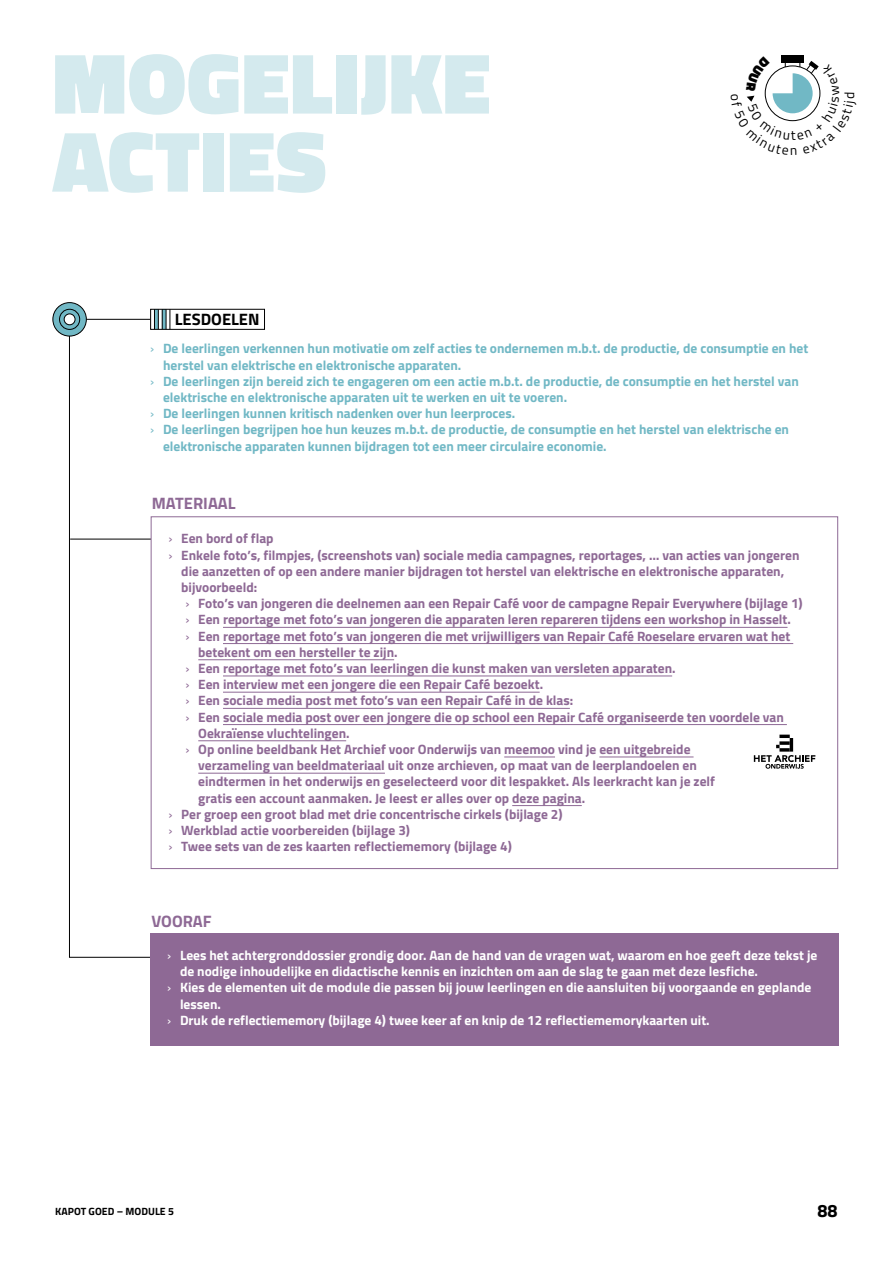
<style>
.page{position:relative;width:893px;height:1263px;background:#fff}
.page>*{position:absolute;margin:0;border:0;box-sizing:border-box;transform-origin:0 0}
.t1{font:900 87px/78px "Titillium Web";letter-spacing:.01em;color:#d4eaee}
.t2{font:700 18px "Titillium Web";color:#000}
.t3{font:700 16.5px "Titillium Web";color:#8e6995}
.t4{font:700 16.5px "Titillium Web";color:#000}
.t5{font:700 13.5px "Titillium Web";color:#8e6995}
.t6{font:700 13.5px "Titillium Web";color:#71b8c5}
.t7{font:700 13.5px "Titillium Web";color:#fff}
.t8{font:700 10.5px "Titillium Web";color:#000}
.s1{font-weight:400}
</style>
<div class="page">
<hr style="left:69px;top:319px;width:81px;height:1px;background:#000">
<div style="left:150px;top:309px;width:115px;height:21px;border:1px solid #000"></div>
<svg style="left:154px;top:309px;width:17px;height:20px"></svg>
<div style="left:781px;top:55px;width:23px;height:8px;background:#000"></div>
<svg style="left:69px;top:335px;width:85px;height:623px"></svg>
<hr style="left:70px;top:539px;width:83px;height:1px;background:#000">
<div style="left:151px;top:517px;width:687px;height:351px;background:#fff"></div>
<hr style="left:223px;top:627px;width:564px;height:1px;background:#8e6995">
<hr style="left:223px;top:643px;width:570px;height:1px;background:#8e6995">
<hr style="left:198px;top:659px;width:196px;height:1px;background:#8e6995">
<hr style="left:223px;top:676px;width:449px;height:1px;background:#8e6995">
<hr style="left:223px;top:692px;width:317px;height:1px;background:#8e6995">
<hr style="left:223px;top:708px;width:347px;height:1px;background:#8e6995">
<hr style="left:223px;top:724px;width:564px;height:1px;background:#8e6995">
<hr style="left:198px;top:740px;width:148px;height:1px;background:#8e6995">
<hr style="left:504px;top:757px;width:51px;height:1px;background:#8e6995">
<hr style="left:599px;top:757px;width:95px;height:1px;background:#8e6995">
<hr style="left:198px;top:773px;width:187px;height:1px;background:#8e6995">
<hr style="left:512px;top:805px;width:70px;height:1px;background:#8e6995">
<div style="left:150px;top:934px;width:689px;height:112px;background:#8e6995"></div>
<svg style="left:754px;top:735px;width:61px;height:34px"></svg>
<svg style="left:53px;top:303px;width:33px;height:33px"></svg>
<div style="left:52px;top:302px;width:35px;height:34px;border:1px solid #000;border-radius:50%"></div>
<svg style="left:60px;top:309px;width:20px;height:20px"></svg>
<div style="left:59px;top:309px;width:21px;height:21px;border:1px solid #000;border-radius:50%"></div>
<div style="left:64px;top:314px;width:11px;height:11px;background:#fff;border-radius:50%"></div>
<div style="left:64px;top:313px;width:11px;height:12px;border:1px solid #000;border-radius:50%"></div>
<svg style="left:746px;top:61px;width:75px;height:61px"></svg>
<h1 class="t1" style="left:53px;top:44px;width:439px">MOGELIJKE<br>ACTIES</h1>
<p class="t4" style="left:175px;top:307px;width:86px">LESDOELEN</p>
<p class="t6" style="left:150px;top:338px;width:660px"><span class="s1">›</span> De leerlingen verkennen hun motivatie om zelf acties te ondernemen m.b.t. de productie, de consumptie en het</p>
<p class="t6" style="left:163px;top:354px;width:300px">herstel van elektrische en elektronische apparaten.</p>
<p class="t6" style="left:150px;top:371px;width:650px"><span class="s1">›</span> De leerlingen zijn bereid zich te engageren om een actie m.b.t. de productie, de consumptie en het herstel van</p>
<p class="t6" style="left:163px;top:387px;width:406px">elektrische en elektronische apparaten uit te werken en uit te voeren.</p>
<p class="t6" style="left:150px;top:403px;width:367px"><span class="s1">›</span> De leerlingen kunnen kritisch nadenken over hun leerproces.</p>
<p class="t6" style="left:150px;top:419px;width:640px"><span class="s1">›</span> De leerlingen begrijpen hoe hun keuzes m.b.t. de productie, de consumptie en het herstel van elektrische en</p>
<p class="t6" style="left:163px;top:435px;width:445px">elektronische apparaten kunnen bijdragen tot een meer circulaire economie.</p>
<p class="t3" style="left:152px;top:491px;width:85px">MATERIAAL</p>
<p class="t5" style="left:169px;top:528px;width:107px"><span class="s1">›</span> Een bord of flap</p>
<p class="t5" style="left:169px;top:544px;width:632px"><span class="s1">›</span> Enkele foto’s, filmpjes, (screenshots van) sociale media campagnes, reportages, … van acties van jongeren</p>
<p class="t5" style="left:181px;top:561px;width:604px">die aanzetten of op een andere manier bijdragen tot herstel van elektrische en elektronische apparaten,</p>
<p class="t5" style="left:181px;top:577px;width:77px">bijvoorbeeld:</p>
<p class="t5" style="left:186px;top:593px;width:619px"><span class="s1">›</span> Foto’s van jongeren die deelnemen aan een Repair Café voor de campagne Repair Everywhere (bijlage 1)</p>
<p class="t5" style="left:186px;top:609px;width:607px"><span class="s1">›</span> Een reportage met foto’s van jongeren die apparaten leren repareren tijdens een workshop in Hasselt.</p>
<p class="t5" style="left:186px;top:625px;width:606px"><span class="s1">›</span> Een reportage met foto’s van jongeren die met vrijwilligers van Repair Café Roeselare ervaren wat het</p>
<p class="t5" style="left:198px;top:642px;width:201px">betekent om een hersteller te zijn.</p>
<p class="t5" style="left:186px;top:658px;width:492px"><span class="s1">›</span> Een reportage met foto’s van leerlingen die kunst maken van versleten apparaten.</p>
<p class="t5" style="left:186px;top:674px;width:359px"><span class="s1">›</span> Een interview met een jongere die een Repair Café bezoekt.</p>
<p class="t5" style="left:186px;top:690px;width:389px"><span class="s1">›</span> Een sociale media post met foto’s van een Repair Café in de klas:</p>
<p class="t5" style="left:186px;top:706px;width:600px"><span class="s1">›</span> Een sociale media post over een jongere die op school een Repair Café organiseerde ten voordele van</p>
<p class="t5" style="left:198px;top:723px;width:153px">Oekraïense vluchtelingen.</p>
<p class="t5" style="left:186px;top:739px;width:507px"><span class="s1">›</span> Op online beeldbank Het Archief voor Onderwijs van meemoo vind je een uitgebreide</p>
<p class="t5" style="left:198px;top:755px;width:500px">verzameling van beeldmateriaal uit onze archieven, op maat van de leerplandoelen en</p>
<p class="t5" style="left:198px;top:771px;width:518px">eindtermen in het onderwijs en geselecteerd voor dit lespakket. Als leerkracht kan je zelf</p>
<p class="t5" style="left:198px;top:787px;width:388px">gratis een account aanmaken. Je leest er alles over op deze pagina.</p>
<p class="t5" style="left:169px;top:804px;width:396px"><span class="s1">›</span> Per groep een groot blad met drie concentrische cirkels (bijlage 2)</p>
<p class="t5" style="left:169px;top:820px;width:243px"><span class="s1">›</span> Werkblad actie voorbereiden (bijlage 3)</p>
<p class="t5" style="left:169px;top:836px;width:345px"><span class="s1">›</span> Twee sets van de zes kaarten reflectiememory (bijlage 4)</p>
<p class="t3" style="left:151px;top:909px;width:62px">VOORAF</p>
<p class="t7" style="left:167px;top:945px;width:652px"><span class="s1">›</span> Lees het achtergronddossier grondig door. Aan de hand van de vragen wat, waarom en hoe geeft deze tekst je</p>
<p class="t7" style="left:180px;top:961px;width:579px">de nodige inhoudelijke en didactische kennis en inzichten om aan de slag te gaan met deze lesfiche.</p>
<p class="t7" style="left:167px;top:977px;width:646px"><span class="s1">›</span> Kies de elementen uit de module die passen bij jouw leerlingen en die aansluiten bij voorgaande en geplande</p>
<p class="t7" style="left:180px;top:993px;width:43px">lessen.</p>
<p class="t7" style="left:167px;top:1010px;width:544px"><span class="s1">›</span> Druk de reflectiememory (bijlage 4) twee keer af en knip de 12 reflectiememorykaarten uit.</p>
<p class="t8" style="left:55px;top:1203px;width:120px">KAPOT GOED – MODULE 5</p>
<h2 class="t2" style="left:817px;top:1197px;width:22px">88</h2>
</div>
